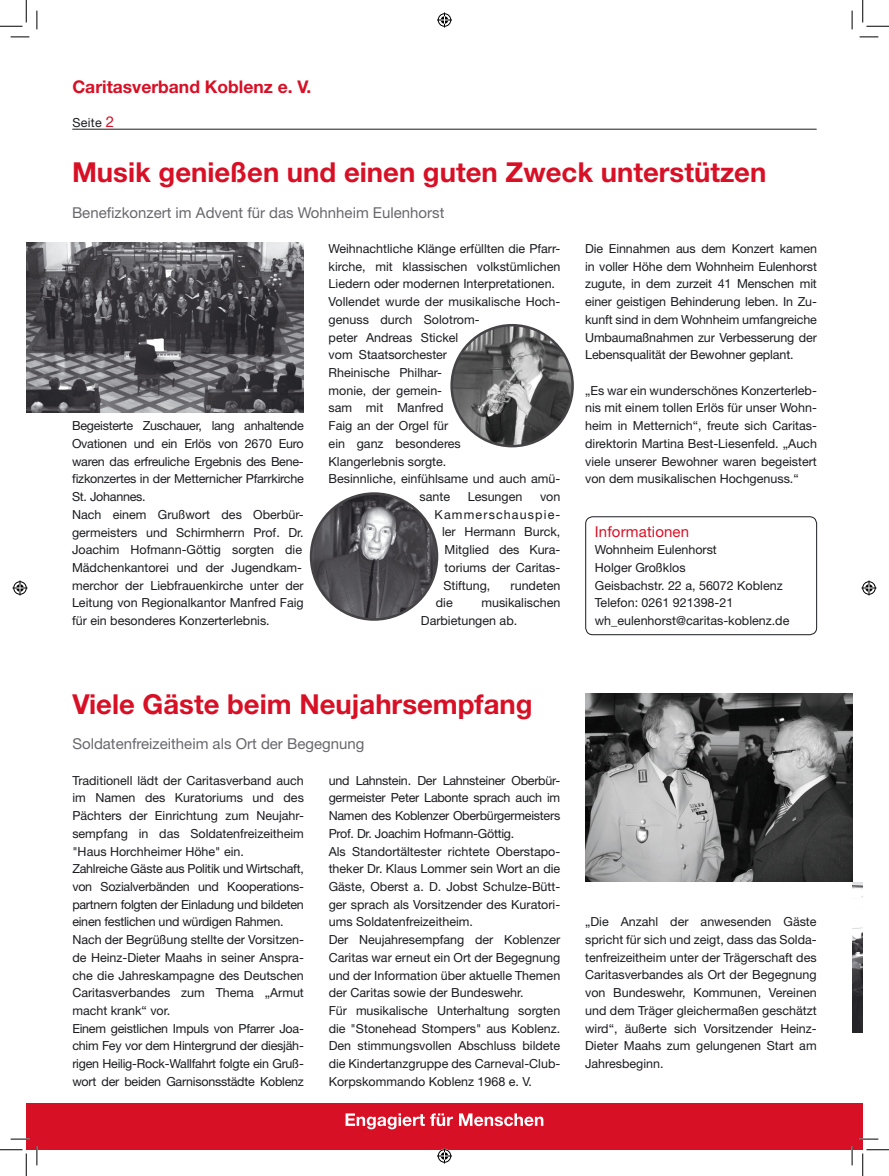
<style>
.page{position:relative;width:889px;height:1176px;background:#fff}
.page>*{position:absolute;margin:0;border:0;box-sizing:border-box;transform-origin:0 0}
.t1{font:700 27.5px "Helvetica Neue";color:#d81026}
.t2{font:700 17.5px "Helvetica Neue";color:#d81026}
.t3{font:15px "Helvetica Neue";color:#68676c}
.t4{font:15px "Helvetica Neue";letter-spacing:.01em;color:#d81026}
.t5{font:12.5px/17.8px "Helvetica Neue";color:#1b1c20}
.t6{font:12.5px "Helvetica Neue";letter-spacing:.09em;color:#1b1c20}
.s1{font-size:15px;color:#d81026}
</style>
<div class="page">
<div style="left:26px;top:1103px;width:836px;height:46px;background:#d81026"></div>
<svg style="left:345px;top:1113px;width:108px;height:16px"></svg>
<svg style="left:459px;top:1113px;width:84px;height:13px"></svg>
<img style="left:26px;top:242px;width:278px;height:171px">
<img style="left:311px;top:493px;width:126px;height:126px;border-radius:63px">
<div style="left:310px;top:492px;width:128px;height:129px;border:3px solid #464347;border-radius:50%"></div>
<img style="left:852px;top:882px;width:10px;height:150px">
<img style="left:585px;top:694px;width:267px;height:188px">
<img style="left:452px;top:325px;width:120px;height:121px;border-radius:60px">
<div style="left:450px;top:324px;width:124px;height:123px;border:2px solid #464347;border-radius:50%"></div>
<hr style="left:72px;top:129px;width:744px;height:1px;background:#1b1c20">
<div style="left:585px;top:516px;width:232px;height:119px;border:1px solid #1b1c20;border-radius:7px"></div>
<svg style="left:11px;top:36px;width:18px;height:2px"></svg>
<svg style="left:859px;top:36px;width:19px;height:2px"></svg>
<svg style="left:11px;top:1138px;width:18px;height:2px"></svg>
<svg style="left:859px;top:1138px;width:19px;height:2px"></svg>
<svg style="left:36px;top:11px;width:2px;height:18px"></svg>
<svg style="left:36px;top:1146px;width:2px;height:19px"></svg>
<svg style="left:851px;top:11px;width:2px;height:18px"></svg>
<svg style="left:851px;top:1146px;width:2px;height:19px"></svg>
<svg style="left:0;top:0;width:27px;height:27px"></svg>
<svg style="left:0;top:1149px;width:27px;height:27px"></svg>
<svg style="left:862px;top:0;width:27px;height:27px"></svg>
<svg style="left:862px;top:1149px;width:27px;height:27px"></svg>
<svg style="left:437px;top:13px;width:15px;height:15px"></svg>
<svg style="left:437px;top:1148px;width:15px;height:15px"></svg>
<svg style="left:13px;top:580px;width:15px;height:15px"></svg>
<svg style="left:861px;top:580px;width:15px;height:15px"></svg>
<h2 class="t2" style="left:72px;top:76px;width:240px">Caritasverband Koblenz e. V.</h2>
<p class="t5" style="left:72px;top:113px;width:43px">Seite <span class="s1">2</span></p>
<h1 class="t1" style="left:72px;top:155px;width:696px">Musik genießen und einen guten Zweck unterstützen</h1>
<p class="t3" style="left:72px;top:203px;width:374px">Benefizkonzert im Advent für das Wohnheim Eulenhorst</p>
<p class="t5" style="left:72px;top:417px;width:233px">Begeisterte Zuschauer, lang anhaltende Ovationen und ein Erlös von 2670 Euro waren das erfreuliche Ergebnis des Bene&shy;fizkonzertes in der Metternicher Pfarrkirche St. Johannes.<br>Nach einem Grußwort des Oberbür&shy;germeisters und Schirmherrn Prof. Dr.<br>Joachim Hofmann-Göttig sorgten die Mädchenkantorei und der Jugendkam&shy;merchor der Liebfrauenkirche unter der Leitung von Regionalkantor Manfred Faig für ein besonderes Konzerterlebnis.</p>
<p class="t5" style="left:329px;top:239px;width:233px">Weihnachtliche Klänge erfüllten die Pfarr-</p>
<p class="t5" style="left:329px;top:257px;width:233px">kirche, mit klassischen volkstümlichen</p>
<p class="t5" style="left:329px;top:275px;width:228px">Liedern oder modernen Interpretationen.</p>
<p class="t5" style="left:329px;top:293px;width:233px">Vollendet wurde der musikalische Hoch-</p>
<p class="t5" style="left:329px;top:310px;width:153px">genuss durch Solotrom-</p>
<p class="t5" style="left:329px;top:328px;width:131px">peter Andreas Stickel</p>
<p class="t5" style="left:329px;top:346px;width:120px">vom Staatsorchester</p>
<p class="t5" style="left:329px;top:363px;width:115px">Rheinische Philhar-</p>
<p class="t5" style="left:329px;top:381px;width:115px">monie, der gemein-</p>
<p class="t5" style="left:329px;top:399px;width:116px">sam mit Manfred</p>
<p class="t5" style="left:329px;top:417px;width:121px">Faig an der Orgel für</p>
<p class="t5" style="left:329px;top:434px;width:134px">ein ganz besonderes</p>
<p class="t5" style="left:329px;top:452px;width:119px">Klangerlebnis sorgte.</p>
<p class="t5" style="left:329px;top:470px;width:233px">Besinnliche, einfühlsame und auch amü-</p>
<p class="t5" style="left:420px;top:487px;width:32px">sante</p>
<p class="t5" style="left:468px;top:487px;width:56px">Lesungen</p>
<p class="t5" style="left:540px;top:487px;width:22px">von</p>
<p class="t6" style="left:435px;top:507px;width:127px">Kammerschauspie-</p>
<p class="t5" style="left:442px;top:523px;width:120px">ler Hermann Burck,</p>
<p class="t5" style="left:445px;top:541px;width:117px">Mitglied des Kura-</p>
<p class="t5" style="left:445px;top:558px;width:117px">toriums der Caritas-</p>
<p class="t5" style="left:443px;top:576px;width:49px">Stiftung,</p>
<p class="t5" style="left:510px;top:576px;width:51px">rundeten</p>
<p class="t5" style="left:436px;top:594px;width:18px">die</p>
<p class="t5" style="left:421px;top:594px;width:141px;text-indent:60px">musikalischen<br>Darbietungen ab.</p>
<p class="t5" style="left:585px;top:239px;width:233px;text-align:justify">Die Einnahmen aus dem Konzert kamen in voller Höhe dem Wohnheim Eulenhorst zugute, in dem zurzeit 41 Menschen mit einer geistigen Behinderung leben. In Zu&shy;kunft sind in dem Wohnheim umfangreiche Umbaumaßnahmen zur Verbesserung der Lebensqualität der Bewohner geplant.</p>
<p class="t5" style="left:585px;top:381px;width:233px;text-align:justify">„Es war ein wunderschönes Konzerterleb&shy;nis mit einem tollen Erlös für unser Wohn&shy;heim in Metternich“, freute sich Caritas&shy;direktorin Martina Best-Liesenfeld. „Auch viele unserer Bewohner waren begeistert von dem musikalischen Hochgenuss.“</p>
<p class="t4" style="left:595px;top:522px;width:96px">Informationen</p>
<p class="t5" style="left:595px;top:541px;width:196px">Wohnheim Eulenhorst<br>Holger Großklos<br>Geisbachstr. 22 a, 56072 Koblenz<br>Telefon: 0261 921398-21 wh_eulenhorst@caritas-koblenz.de</p>
<h1 class="t1" style="left:72px;top:687px;width:462px">Viele Gäste beim Neujahrsempfang</h1>
<p class="t3" style="left:72px;top:735px;width:293px">Soldatenfreizeitheim als Ort der Begegnung</p>
<p class="t5" style="left:72px;top:771px;width:233px">Traditionell lädt der Caritasverband auch im Namen des Kuratoriums und des Pächters der Einrichtung zum Neujahr&shy;sempfang in das Soldatenfreizeitheim "Haus Horchheimer Höhe" ein.<br>Zahlreiche Gäste aus Politik und Wirtschaft, von Sozialverbänden und Kooperations&shy;partnern folgten der Einladung und bildeten einen festlichen und würdigen Rahmen.<br>Nach der Begrüßung stellte der Vorsitzen&shy;de Heinz-Dieter Maahs in seiner Anspra&shy;che die Jahreskampagne des Deutschen Caritasverbandes zum Thema „Armut macht krank“ vor.<br>Einem geistlichen Impuls von Pfarrer Joa&shy;chim Fey vor dem Hintergrund der diesjäh&shy;rigen Heilig-Rock-Wallfahrt folgte ein Gruß&shy;wort der beiden Garnisonsstädte Koblenz</p>
<p class="t5" style="left:329px;top:771px;width:233px">und Lahnstein. Der Lahnsteiner Oberbür&shy;germeister Peter Labonte sprach auch im Namen des Koblenzer Oberbürgermeisters Prof. Dr. Joachim Hofmann-Göttig.<br>Als Standortältester richtete Oberstapo&shy;theker Dr. Klaus Lommer sein Wort an die Gäste, Oberst a. D. Jobst Schulze-Bütt&shy;ger sprach als Vorsitzender des Kuratori&shy;ums Soldatenfreizeitheim.<br>Der Neujahresempfang der Koblenzer Caritas war erneut ein Ort der Begegnung und der Information über aktuelle Themen der Caritas sowie der Bundeswehr.<br>Für musikalische Unterhaltung sorgten die "Stonehead Stompers" aus Koblenz.<br>Den stimmungsvollen Abschluss bildete die Kindertanzgruppe des Carneval-Club-Korpskommando Koblenz 1968 e. V.</p>
<p class="t5" style="left:585px;top:913px;width:233px;text-align:justify">„Die Anzahl der anwesenden Gäste spricht für sich und zeigt, dass das Solda&shy;tenfreizeitheim unter der Trägerschaft des Caritasverbandes als Ort der Begegnung von Bundeswehr, Kommunen, Vereinen und dem Träger gleichermaßen geschätzt wird“, äußerte sich Vorsitzender Heinz-Dieter Maahs zum gelungenen Start am Jahresbeginn.</p>
</div>
